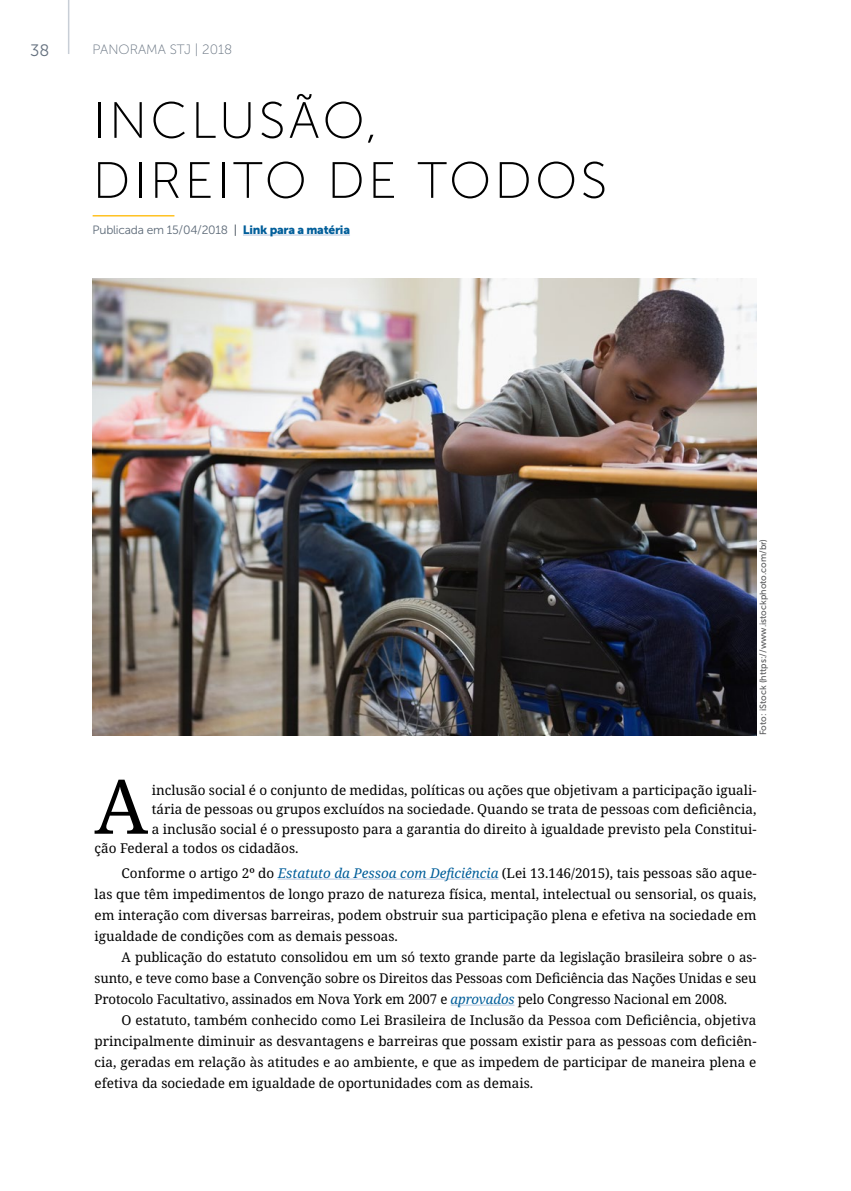
<style>
.page{position:relative;width:851px;height:1191px;background:#fff}
.page>*{position:absolute;margin:0;border:0;box-sizing:border-box;transform-origin:0 0}
.t1{font:75.75px "Noto Serif";color:#000}
.t2{font:51px/60px "Museo Sans 100";letter-spacing:.06em;color:#000}
.t3{font:16.5px "Museo Sans 300";color:#65717f}
.t4{font:13.5px/21px "Noto Serif";color:#000;text-align:justify}
.t5{font:13.5px "Museo Sans 100";color:#65717f}
.t6{font:12px "Museo Sans 300";letter-spacing:-.02em;color:#5c6977}
.t7{font:9px "Museo Sans 500";color:#58595b}
.s1{color:#303d4a}
.s2{font-family:"Museo Sans 900";color:#005e9a}
.s3{font-style:italic;color:#005e9a}
</style>
<div class="page">
<img style="left:93px;top:279px;width:663px;height:456px">
<hr style="left:93px;top:215px;width:81px;height:1px;background:#ffc222">
<hr style="left:243px;top:234px;width:107px;height:2px;background:#bdcde3">
<hr style="left:278px;top:878px;width:220px;height:1px;background:#bdcde3">
<hr style="left:450px;top:1004px;width:64px;height:1px;background:#bdcde3">
<hr style="left:68px;top:0;width:1px;height:54px;background:#c8ced6">
<p class="t3" style="left:30px;top:41px;width:21px">38</p>
<p class="t5" style="left:93px;top:43px;width:141px">PANORAMA STJ | 2018</p>
<h2 class="t2" style="left:93px;top:91px;width:516px">INCLUSÃO,<br>DIREITO DE TODOS</h2>
<p class="t6" style="left:93px;top:223px;width:259px">Publicada em 15/04/2018 <span class="s1">|</span> <span class="s2">Link para a matéria</span></p>
<p class="t7" style="left:758px;top:735px;width:198px;rotate:-90deg">Foto: iStock (https://www.istockphoto.com/br)</p>
<h1 class="t1" style="left:94px;top:754px;width:55px">A</h1>
<p class="t4" style="left:152px;top:779px;width:606px">inclusão social é o conjunto de medidas, políticas ou ações que objetivam a participação iguali-</p>
<p class="t4" style="left:152px;top:799px;width:606px">tária de pessoas ou grupos excluídos na sociedade. Quando se trata de pessoas com deficiência,</p>
<p class="t4" style="left:152px;top:818px;width:606px">a inclusão social é o pressuposto para a garantia do direito à igualdade previsto pela Constitui-</p>
<p class="t4" style="left:95px;top:838px;width:205px">ção Federal a todos os cidadãos.</p>
<p class="t4" style="left:95px;top:862px;width:663px;text-indent:27px">Conforme o artigo 2º do <span class="s3">Estatuto da Pessoa com Deficiência</span> (Lei 13.146/2015), tais pessoas são aque&shy;las que têm impedimentos de longo prazo de natureza física, mental, intelectual ou sensorial, os quais, em interação com diversas barreiras, podem obstruir sua participação plena e efetiva na sociedade em igualdade de condições com as demais pessoas.</p>
<p class="t4" style="left:94px;top:946px;width:663px;text-indent:27px">A publicação do estatuto consolidou em um só texto grande parte da legislação brasileira sobre o as&shy;sunto, e teve como base a Convenção sobre os Direitos das Pessoas com Deficiência das Nações Unidas e seu Protocolo Facultativo, assinados em Nova York em 2007 e <span class="s3">aprovados</span> pelo Congresso Nacional em 2008.</p>
<p class="t4" style="left:94px;top:1009px;width:663px;text-indent:27px">O estatuto, também conhecido como Lei Brasileira de Inclusão da Pessoa com Deficiência, objetiva principalmente diminuir as desvantagens e barreiras que possam existir para as pessoas com deficiên&shy;cia, geradas em relação às atitudes e ao ambiente, e que as impedem de participar de maneira plena e efetiva da sociedade em igualdade de oportunidades com as demais.</p>
</div>
